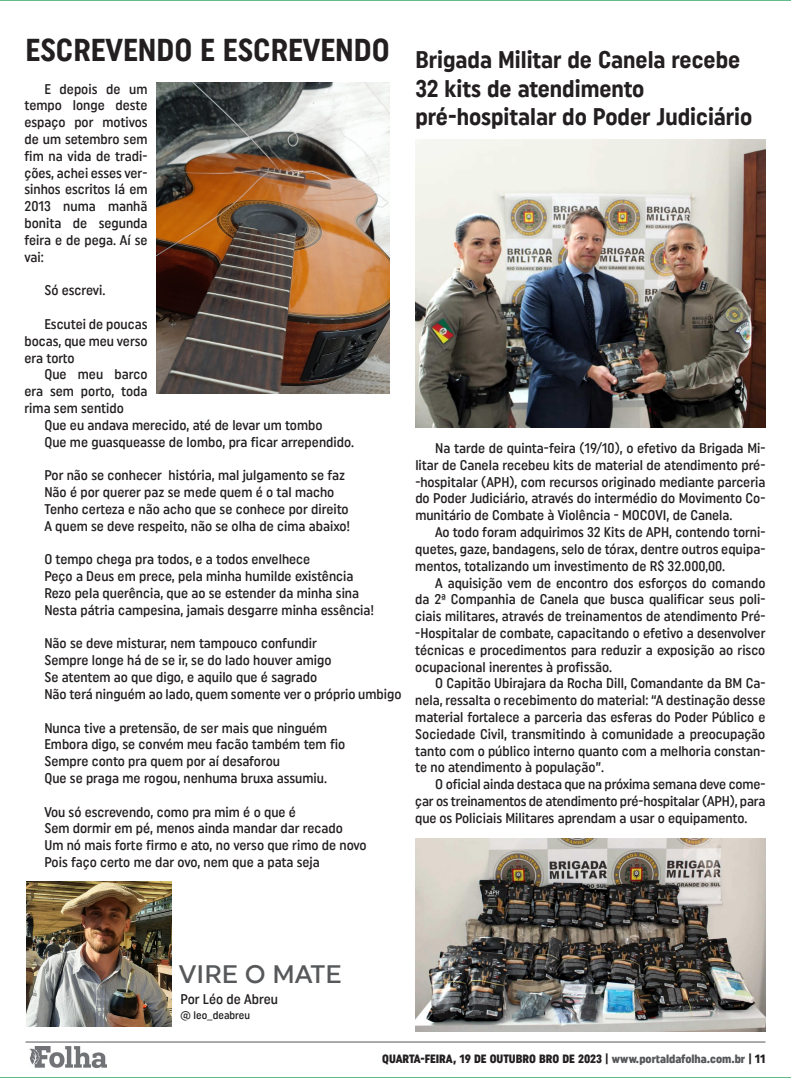
<style>
.page{position:relative;width:791px;height:1078px;background:#fff}
.page>*{position:absolute;margin:0;border:0;box-sizing:border-box;transform-origin:0 0}
.t1{font:31.5px "Uniform Condensed 4";color:#231f20}
.t2{font:25.2px "Uniform Regular 4";color:#57585a}
.t3{font:24px/28.8px "Uniform Condensed 4";color:#231f20}
.t4{font:14px/16.8px "Uniform Condensed 2";color:#231f20}
.t5{font:12px "Uniform Condensed 3";color:#231f20}
.t6{font:11px "Uniform Condensed 2";color:#231f20}
.s1{color:#57585a}
</style>
<div class="page">
<hr style="left:0;top:0;width:791px;height:1px;background:#079647">
<hr style="left:0;top:1077px;width:791px;height:1px;background:#079647">
<hr style="left:26px;top:1041px;width:739px;height:1px;background:#57585a">
<img style="left:29px;top:1046px;width:77px;height:21px">
<img style="left:27px;top:881px;width:144px;height:144px">
<img style="left:156px;top:82px;width:234px;height:311px">
<img style="left:415px;top:139px;width:350px;height:288px">
<img style="left:415px;top:838px;width:350px;height:192px">
<p class="t1" style="left:26px;top:31px;width:366px">ESCREVENDO E ESCREVENDO</p>
<p class="t4" style="left:25px;top:80px;width:125px;text-align:justify;text-indent:20px">E depois de um tempo longe deste espaço por motivos de um setembro sem fim na vida de tradi&shy;ções, achei esses ver&shy;sinhos escritos lá em 2013 numa manhã bonita de segunda feira e de pega. Aí se vai:</p>
<p class="t4" style="left:44px;top:282px;width:63px">Só escrevi.</p>
<p class="t4" style="left:44px;top:315px;width:105px">Escutei de poucas</p>
<p class="t4" style="left:25px;top:332px;width:125px">bocas, que meu verso</p>
<p class="t4" style="left:25px;top:349px;width:52px">era torto</p>
<p class="t4" style="left:44px;top:366px;width:105px">Que meu barco</p>
<p class="t4" style="left:25px;top:382px;width:124px">era sem porto, toda</p>
<p class="t4" style="left:25px;top:399px;width:101px">rima sem sentido</p>
<p class="t4" style="left:44px;top:416px;width:280px">Que eu andava merecido, até de levar um tombo</p>
<p class="t4" style="left:44px;top:433px;width:311px">Que me guasqueasse de lombo, pra ficar arrependido.</p>
<p class="t4" style="left:44px;top:466px;width:307px">Por não se conhecer história, mal julgamento se faz Não é por querer paz se mede quem é o tal macho Tenho certeza e não acho que se conhece por direito A quem se deve respeito, não se olha de cima abaixo!</p>
<p class="t4" style="left:44px;top:550px;width:331px">O tempo chega pra todos, e a todos envelhece<br>Peço a Deus em prece, pela minha humilde existência Rezo pela querência, que ao se estender da minha sina Nesta pátria campesina, jamais desgarre minha essência!</p>
<p class="t4" style="left:44px;top:634px;width:359px">Não se deve misturar, nem tampouco confundir<br>Sempre longe há de se ir, se do lado houver amigo<br>Se atentem ao que digo, e aquilo que é sagrado<br>Não terá ninguém ao lado, quem somente ver o próprio umbigo</p>
<p class="t4" style="left:44px;top:718px;width:302px">Nunca tive a pretensão, de ser mais que ninguém Embora digo, se convém meu facão também tem fio Sempre conto pra quem por aí desaforou<br>Que se praga me rogou, nenhuma bruxa assumiu.</p>
<p class="t4" style="left:44px;top:802px;width:324px">Vou só escrevendo, como pra mim é o que é<br>Sem dormir em pé, menos ainda mandar dar recado<br>Um nó mais forte firmo e ato, no verso que rimo de novo Pois faço certo me dar ovo, nem que a pata seja</p>
<p class="t3" style="left:415px;top:45px;width:339px">Brigada Militar de Canela recebe<br>32 kits de atendimento pré-hospitalar do Poder Judiciário</p>
<p class="t4" style="left:435px;top:439px;width:332px">Na tarde de quinta-feira (19/10), o efetivo da Brigada Mi-</p>
<p class="t4" style="left:415px;top:456px;width:352px">litar de Canela recebeu kits de material de atendimento pré-</p>
<p class="t4" style="left:415px;top:473px;width:352px">-hospitalar (APH), com recursos originado mediante parceria</p>
<p class="t4" style="left:415px;top:490px;width:352px">do Poder Judiciário, através do intermédio do Movimento Co-</p>
<p class="t4" style="left:415px;top:506px;width:319px">munitário de Combate à Violência - MOCOVI, de Canela.</p>
<p class="t4" style="left:435px;top:523px;width:332px">Ao todo foram adquirimos 32 Kits de APH, contendo torni-</p>
<p class="t4" style="left:415px;top:540px;width:352px">quetes, gaze, bandagens, selo de tórax, dentre outros equipa-</p>
<p class="t4" style="left:415px;top:557px;width:311px">mentos, totalizando um investimento de R$ 32.000,00.</p>
<p class="t4" style="left:435px;top:574px;width:332px">A aquisição vem de encontro dos esforços do comando</p>
<p class="t4" style="left:415px;top:590px;width:352px">da 2ª Companhia de Canela que busca qualificar seus poli-</p>
<p class="t4" style="left:415px;top:607px;width:352px">ciais militares, através de treinamentos de atendimento Pré-</p>
<p class="t4" style="left:415px;top:624px;width:352px">-Hospitalar de combate, capacitando o efetivo a desenvolver</p>
<p class="t4" style="left:415px;top:641px;width:352px">técnicas e procedimentos para reduzir a exposição ao risco</p>
<p class="t4" style="left:415px;top:658px;width:198px">ocupacional inerentes à profissão.</p>
<p class="t4" style="left:435px;top:674px;width:332px">O Capitão Ubirajara da Rocha Dill, Comandante da BM Ca-</p>
<p class="t4" style="left:415px;top:691px;width:352px">nela, ressalta o recebimento do material: “A destinação desse</p>
<p class="t4" style="left:415px;top:708px;width:352px">material fortalece a parceria das esferas do Poder Público e</p>
<p class="t4" style="left:415px;top:725px;width:352px">Sociedade Civil, transmitindo à comunidade a preocupação</p>
<p class="t4" style="left:415px;top:742px;width:352px">tanto com o público interno quanto com a melhoria constan-</p>
<p class="t4" style="left:415px;top:758px;width:190px">te no atendimento à população”.</p>
<p class="t4" style="left:435px;top:775px;width:332px">O oficial ainda destaca que na próxima semana deve come-</p>
<p class="t4" style="left:415px;top:792px;width:352px">çar os treinamentos de atendimento pré-hospitalar (APH), para</p>
<p class="t4" style="left:415px;top:809px;width:334px">que os Policiais Militares aprendam a usar o equipamento.</p>
<p class="t2" style="left:179px;top:959px;width:164px">VIRE O MATE</p>
<p class="t4" style="left:181px;top:989px;width:99px">Por Léo de Abreu</p>
<p class="t6" style="left:181px;top:1008px;width:71px">@ leo_deabreu</p>
<p class="t5" style="left:382px;top:1051px;width:385px">QUARTA-FEIRA, 19 DE OUTUBRO BRO DE 2023 | <span class="s1">www.portaldafolha.com.br</span> | 11</p>
</div>
